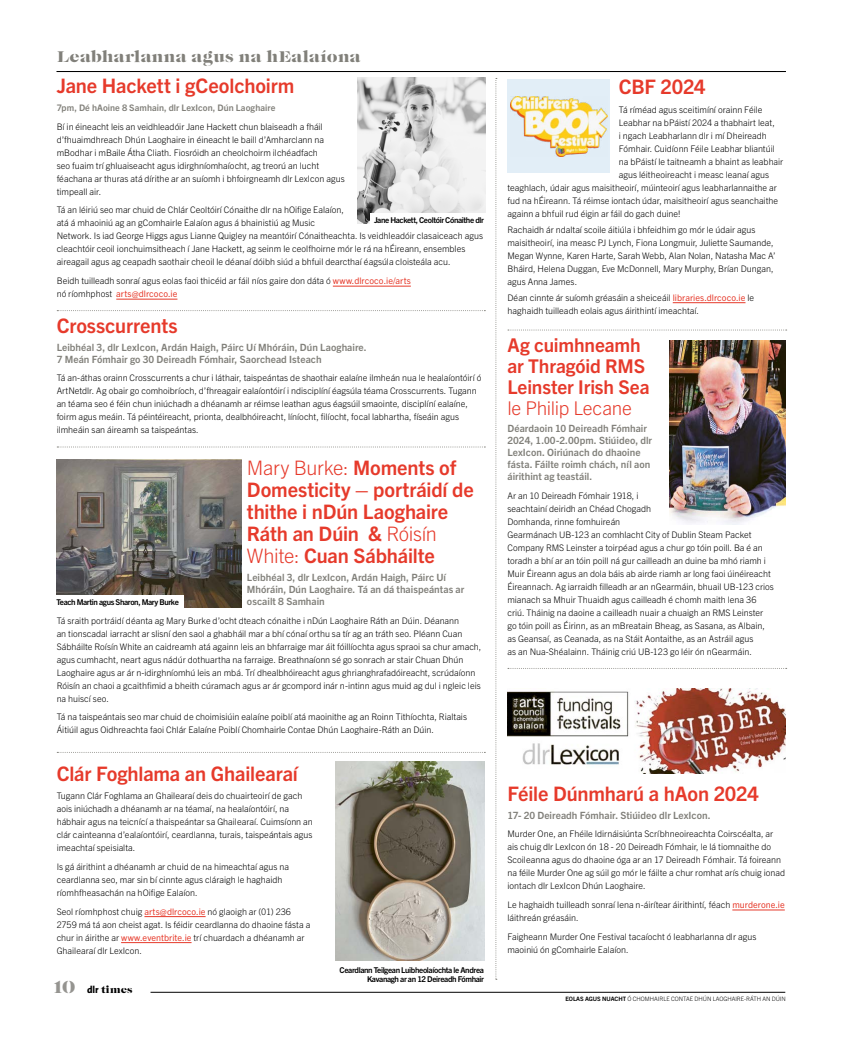
<style>
.page{position:relative;width:842px;height:1049px;background:#fff}
.page>*{position:absolute;margin:0;border:0;box-sizing:border-box;transform-origin:0 0}
.t1{font:700 20px/22px "Trade Gothic Next LT Pro";letter-spacing:-.01em;color:#e63a2b}
.t2{font:700 19px/21px "Trade Gothic Next LT Pro";letter-spacing:-.005em;color:#e63a2b}
.t3{font:300 19px "Trade Gothic Next LT Pro";letter-spacing:-.015em;color:#e63a2b}
.t4{font:900 16px "Caslon Fina Sten AI";color:#81807a}
.t5{font:700 10px/12px "Trade Gothic Next LT Pro";letter-spacing:.005em;color:#81807a}
.t6{font:900 10px "Caslon Fina Sten AI";color:#000}
.t7{font:300 9px/13px "Trade Gothic Next LT Pro";color:#000}
.t8{font:700 9px "Trade Gothic Next LT Pro";letter-spacing:.01em;color:#81807a}
.t9{font:700 8px/9px "Trade Gothic Next LT Pro";letter-spacing:-.045em;color:#000;text-align:right}
.t10{font:300 6px "Trade Gothic Next LT Pro";color:#000}
.s1{font-weight:400;color:#e63a2b}
.s2{font-weight:300}
.s3{font-size:18px;color:#959490}
.s4{font-family:"The Sans";font-weight:800}
.s5{font-weight:700}
</style>
<div class="page">
<div style="left:507px;top:79px;width:103px;height:93px;background:#e2eef7"></div>
<hr style="left:57px;top:71px;width:729px;height:1px;background:#000">
<hr style="left:333px;top:286px;width:78px;height:1px;background:#e63a2b">
<hr style="left:116px;top:299px;width:61px;height:1px;background:#e63a2b">
<hr style="left:144px;top:916px;width:62px;height:1px;background:#e63a2b">
<hr style="left:121px;top:942px;width:71px;height:1px;background:#e63a2b">
<svg style="left:57px;top:310px;width:428px;height:1px"></svg>
<svg style="left:57px;top:446px;width:428px;height:1px"></svg>
<svg style="left:57px;top:752px;width:428px;height:1px"></svg>
<img style="left:358px;top:78px;width:128px;height:145px">
<div style="left:370px;top:214px;width:117px;height:15px;background:#fff"></div>
<svg style="left:495px;top:78px;width:2px;height:902px"></svg>
<img style="left:57px;top:459px;width:184px;height:149px">
<hr style="left:673px;top:302px;width:72px;height:1px;background:#e63a2b">
<hr style="left:732px;top:910px;width:53px;height:1px;background:#e63a2b">
<svg style="left:508px;top:329px;width:279px;height:1px"></svg>
<svg style="left:508px;top:668px;width:279px;height:1px"></svg>
<img style="left:508px;top:688px;width:277px;height:85px">
<div style="left:54px;top:595px;width:129px;height:16px;background:#fff"></div>
<img style="left:336px;top:762px;width:149px;height:199px">
<img style="left:669px;top:341px;width:117px;height:183px">
<img style="left:510px;top:97px;width:97px;height:60px">
<hr style="left:151px;top:992px;width:634px;height:1px;background:#000">
<h3 class="t4" style="left:57px;top:47px;width:306px">Leabharlanna agus na hEalaíona</h3>
<h1 class="t1" style="left:57px;top:74px;width:239px">Jane Hackett i gCeolchoirm</h1>
<p class="t8" style="left:57px;top:102px;width:220px">7pm, Dé hAoine 8 Samhain, dlr LexIcon, Dún Laoghaire</p>
<p class="t7" style="left:57px;top:119px;width:289px">Bí in éineacht leis an veidhleadóir Jane Hackett chun blaiseadh a fháil d’fhuaimdhreach Dhún Laoghaire in éineacht le baill d’Amharclann na mBodhar i mBaile Átha Cliath. Fiosróidh an cheolchoirm ilchéadfach<br>seo fuaim trí ghluaiseacht agus idirghníomhaíocht, ag treorú an lucht féachana ar thuras atá dírithe ar an suíomh i bhfoirgneamh dlr Lexlcon agus timpeall air.</p>
<p class="t7" style="left:57px;top:203px;width:428px">Tá an léiriú seo mar chuid de Chlár Ceoltóirí Cónaithe dlr na hOifige Ealaíon,<br>atá á mhaoiniú ag an gComhairle Ealaíon agus á bhainistiú ag Music<br>Network. Is iad George Higgs agus Lianne Quigley na meantóirí Cónaitheachta. Is veidhleadóir clasaiceach agus cleachtóir ceoil ionchuimsitheach í Jane Hackett, ag seinm le ceolfhoirne mór le rá na hÉireann, ensembles aireagail agus ag ceapadh saothair cheoil le déanaí dóibh siúd a bhfuil dearcthaí éagsúla cloisteála acu.</p>
<p class="t7" style="left:57px;top:274px;width:356px">Beidh tuilleadh sonraí agus eolas faoi thicéid ar fáil níos gaire don dáta ó <span class="s1">www.dlrcoco.ie/arts </span>nó ríomhphost <span class="s1">arts@dlrcoco.ie</span></p>
<h1 class="t1" style="left:57px;top:313px;width:122px">Crosscurrents</h1>
<p class="t5" style="left:57px;top:340px;width:311px">Leibhéal 3, dlr LexIcon, Ardán Haigh, Páirc Uí Mhóráin, Dún Laoghaire.<br>7 Meán Fómhair go 30 Deireadh Fómhair, Saorchead Isteach</p>
<p class="t7" style="left:57px;top:371px;width:426px">Tá an-áthas orainn Crosscurrents a chur i láthair, taispeántas de shaothair ealaíne ilmheán nua le healaíontóirí ó ArtNetdlr. Ag obair go comhoibríoch, d’fhreagair ealaíontóirí i ndisciplíní éagsúla téama Crosscurrents. Tugann an téama seo é féin chun iniúchadh a dhéanamh ar réimse leathan agus éagsúil smaointe, disciplíní ealaíne, foirm agus meáin. Tá péintéireacht, prionta, dealbhóireacht, líníocht, filíocht, focal labhartha, físeáin agus ilmheáin san áireamh sa taispeántas.</p>
<h1 class="t1" style="left:247px;top:455px;width:228px"><span class="s2">Mary Burke:</span> Moments of<br>Domesticity – portráidí de thithe i nDún Laoghaire<br>Ráth an Dúin &amp; <span class="s2">Róisín<br>White:</span> Cuan Sábháilte</h1>
<p class="t5" style="left:247px;top:570px;width:219px">Leibhéal 3, dlr LexIcon, Ardán Haigh, Páirc Uí<br>Mhóráin, Dún Laoghaire. Tá an dá thaispeántas ar oscailt 8 Samhain</p>
<p class="t7" style="left:57px;top:613px;width:426px">Tá sraith portráidí déanta ag Mary Burke d’ocht dteach cónaithe i nDún Laoghaire Ráth an Dúin. Déanann<br>an tionscadal iarracht ar slisní den saol a ghabháil mar a bhí cónaí orthu sa tír ag an tráth seo. Pléann Cuan Sábháilte Roísín White an caidreamh atá againn leis an bhfarraige mar áit fóillíochta agus spraoi sa chur amach, agus cumhacht, neart agus nádúr dothuartha na farraige. Breathnaíonn sé go sonrach ar stair Chuan Dhún Laoghaire agus ar ár n-idirghníomhú leis an mbá. Trí dhealbhóireacht agus ghrianghrafadóireacht, scrúdaíonn Róisín an chaoi a gcaithfimid a bheith cúramach agus ar ár gcompord inár n-intinn agus muid ag dul i ngleic leis na huiscí seo.</p>
<p class="t7" style="left:57px;top:710px;width:412px">Tá na taispeántais seo mar chuid de choimisiúin ealaíne poiblí atá maoinithe ag an Roinn Tithíochta, Rialtais<br>Áitiúil agus Oidhreachta faoi Chlár Ealaíne Poiblí Chomhairle Contae Dhún Laoghaire-Ráth an Dúin.</p>
<h1 class="t1" style="left:57px;top:761px;width:243px">Clár Foghlama an Ghailearaí</h1>
<p class="t7" style="left:57px;top:789px;width:258px">Tugann Clár Foghlama an Ghailearaí deis do chuairteoirí de gach aois iniúchadh a dhéanamh ar na téamaí, na healaíontóirí, na hábhair agus na teicnící a thaispeántar sa Ghailearaí. Cuimsíonn an clár cainteanna d’ealaíontóirí, ceardlanna, turais, taispeántais agus imeachtaí speisialta.</p>
<p class="t7" style="left:57px;top:859px;width:234px">Is gá áirithint a dhéanamh ar chuid de na himeachtaí agus na ceardlanna seo, mar sin bí cinnte agus cláraigh le haghaidh ríomhfheasachán na hOifige Ealaíon.</p>
<p class="t7" style="left:57px;top:904px;width:255px">Seol ríomhphost chuig <span class="s1">arts@dlrcoco.ie</span> nó glaoigh ar (01) 236<br>2759 má tá aon cheist agat. Is féidir ceardlanna do dhaoine fásta a chur in áirithe ar <span class="s1">www.eventbrite.ie</span> trí chuardach a dhéanamh ar Ghailearaí dlr LexIcon.</p>
<p class="t9" style="left:374px;top:215px;width:111px">Jane Hackett, Ceoltóir Cónaithe dlr</p>
<p class="t9" style="left:56px;top:597px;width:124px">Teach Martin agus Sharon, Mary Burke</p>
<p class="t6" style="left:53px;top:984px;width:81px"><span class="s3">10</span> <span class="s4">dlr</span> times</p>
<p class="t9" style="left:340px;top:965px;width:146px">Ceardlann Teilgean Luibheolaíochta le Andrea<br>Kavanagh ar an 12 Deireadh Fómhair</p>
<h1 class="t1" style="left:619px;top:75px;width:88px">CBF 2024</h1>
<p class="t7" style="left:619px;top:103px;width:145px">Tá ríméad agus sceitimíní orainn Féile</p>
<p class="t7" style="left:619px;top:116px;width:158px">Leabhar na bPáistí 2024 a thabhairt leat,</p>
<p class="t7" style="left:619px;top:129px;width:149px">i ngach Leabharlann dlr i mí Dheireadh</p>
<p class="t7" style="left:619px;top:142px;width:157px">Fómhair. Cuidíonn Féile Leabhar bliantúil</p>
<p class="t7" style="left:619px;top:155px;width:166px">na bPáistí le taitneamh a bhaint as leabhair</p>
<p class="t7" style="left:619px;top:168px;width:152px">agus léitheoireacht i measc leanaí agus</p>
<p class="t7" style="left:507px;top:181px;width:271px">teaghlach, údair agus maisitheoirí, múinteoirí agus leabharlannaithe ar</p>
<p class="t7" style="left:507px;top:194px;width:272px">fud na hÉireann. Tá réimse iontach údar, maisitheoirí agus seanchaithe</p>
<p class="t7" style="left:507px;top:207px;width:175px">againn a bhfuil rud éigin ar fáil do gach duine!</p>
<p class="t7" style="left:507px;top:222px;width:270px">Rachaidh ár ndaltaí scoile áitiúla i bhfeidhim go mór le údair agus maisitheoirí, ina measc PJ Lynch, Fiona Longmuir, Juliette Saumande, Megan Wynne, Karen Harte, Sarah Webb, Alan Nolan, Natasha Mac A’ Bháird, Helena Duggan, Eve McDonnell, Mary Murphy, Brían Dungan, agus Anna James.</p>
<p class="t7" style="left:507px;top:290px;width:248px">Déan cinnte ár suíomh gréasáin a sheiceáil <span class="s1">libraries.dlrcoco.ie</span> le haghaidh tuilleadh eolais agus áirithintí imeachtaí.</p>
<h2 class="t2" style="left:507px;top:333px;width:144px">Ag cuimhneamh ar Thragóid RMS<br>Leinster Irish Sea</h2>
<h2 class="t3" style="left:507px;top:394px;width:126px">le Philip Lecane</h2>
<p class="t5" style="left:507px;top:422px;width:146px">Déardaoin 10 Deireadh Fómhair<br>2024, 1.00-2.00pm. Stiúideo, dlr<br>LexIcon. Oiriúnach do dhaoine fásta. Fáilte roimh chách, níl aon áirithint ag teastáil.</p>
<p class="t7" style="left:507px;top:488px;width:268px">Ar an 10 Deireadh Fómhair 1918, i<br>seachtainí deiridh an Chéad Chogadh<br>Domhanda, rinne fomhuireán<br>Gearmánach UB-123 an comhlacht City of Dublin Steam Packet Company RMS Leinster a toirpéad agus a chur go tóin poill. Ba é an toradh a bhí ar an tóin poill ná gur cailleadh an duine ba mhó riamh i Muir Éireann agus an dola báis ab airde riamh ar long faoi úinéireacht Éireannach. Ag iarraidh filleadh ar an nGearmáin, bhuail UB-123 crios mianach sa Mhuir Thuaidh agus cailleadh é chomh maith lena 36 criú. Tháinig na daoine a cailleadh nuair a chuaigh an RMS Leinster go tóin poill as Éirinn, as an mBreatain Bheag, as Sasana, as Albain, as Geansaí, as Ceanada, as na Stáit Aontaithe, as an Astráil agus<br>as an Nua-Shéalainn. Tháinig criú UB-123 go léir ón nGearmáin.</p>
<h1 class="t1" style="left:507px;top:781px;width:253px">Féile Dúnmharú a hAon 2024</h1>
<p class="t5" style="left:507px;top:808px;width:205px">17- 20 Deireadh Fómhair. Stiúideo dlr LexIcon.</p>
<p class="t7" style="left:507px;top:827px;width:279px">Murder One, an Fhéile Idirnáisiúnta Scríbhneoireachta Coirscéalta, ar ais chuig dlr LexIcon ón 18 - 20 Deireadh Fómhair, le lá tiomnaithe do Scoileanna agus do dhaoine óga ar an 17 Deireadh Fómhair. Tá foireann na féile Murder One ag súil go mór le fáilte a chur romhat arís chuig ionad iontach dlr LexIcon Dhún Laoghaire.</p>
<p class="t7" style="left:507px;top:897px;width:279px">Le haghaidh tuilleadh sonraí lena n-áirítear áirithintí, féach <span class="s1">murderone.ie </span>láithreán gréasáin.</p>
<p class="t7" style="left:507px;top:929px;width:250px">Faigheann Murder One Festival tacaíocht ó leabharlanna dlr agus maoiniú ón gComhairle Ealaíon.</p>
<p class="t10" style="left:565px;top:995px;width:222px"><span class="s5">EOLAS AGUS NUACHT</span> Ó CHOMHAIRLE CONTAE DHÚN LAOGHAIRE-RÁTH AN DÚIN</p>
</div>
